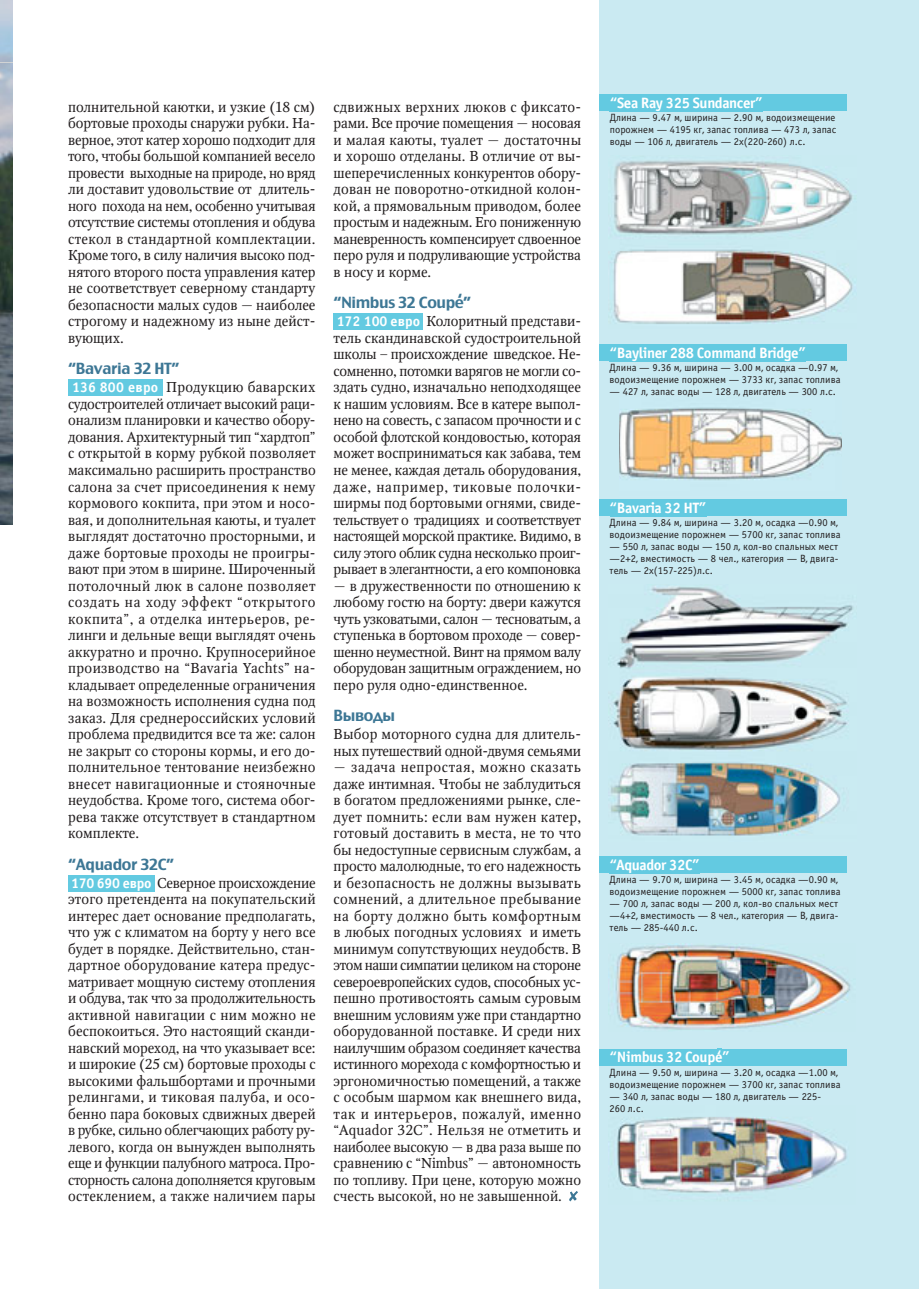
<style>
.page{position:relative;width:919px;height:1289px;background:#fff}
.page>*{position:absolute;margin:0;border:0;box-sizing:border-box;transform-origin:0 0}
.t1{font:700 15px "Officina Sans C";letter-spacing:-.025em;color:#fff}
.t2{font:15px "Rostislav";letter-spacing:-.025em;color:#3d7795}
.t3{font:14.25px/16.5px "Octava C";color:#231f20;text-align:justify}
.t4{font:10.5px/12px "Officina Sans C";color:#231f20}
.s1{font-family:"Officina Sans C";font-weight:700;color:#fff}
</style>
<div class="page">
<img style="left:0;top:0;width:13px;height:524px">
<div style="left:599px;top:0;width:319px;height:1288px;background:#caeaf2"></div>
<div style="left:68px;top:380px;width:94px;height:16px;background:#63cae1"></div>
<div style="left:68px;top:875px;width:86px;height:16px;background:#63cae1"></div>
<div style="left:333px;top:314px;width:90px;height:16px;background:#63cae1"></div>
<svg style="left:569px;top:1191px;width:9px;height:10px"></svg>
<img style="left:611px;top:160px;width:242px;height:164px">
<img style="left:610px;top:586px;width:243px;height:250px">
<img style="left:615px;top:945px;width:236px;height:85px">
<img style="left:619px;top:407px;width:222px;height:73px">
<img style="left:617px;top:1117px;width:230px;height:76px">
<div style="left:599px;top:1048px;width:247px;height:17px;background:#63cae1"></div>
<div style="left:609px;top:1049px;width:108px;height:17px;background:#63cae1"></div>
<div style="left:722px;top:1049px;width:7px;height:17px;background:#63cae1"></div>
<div style="left:599px;top:344px;width:247px;height:17px;background:#63cae1"></div>
<div style="left:609px;top:500px;width:97px;height:16px;background:#63cae1"></div>
<div style="left:599px;top:499px;width:247px;height:16px;background:#63cae1"></div>
<div style="left:609px;top:856px;width:91px;height:17px;background:#63cae1"></div>
<div style="left:599px;top:856px;width:247px;height:16px;background:#63cae1"></div>
<div style="left:599px;top:94px;width:247px;height:17px;background:#63cae1"></div>
<svg style="left:0;top:62px;width:13px;height:1px"></svg>
<p class="t3" style="left:68px;top:100px;width:249px">полнительной каютки, и узкие (18 см) бортовые проходы снаружи рубки. На&shy;верное, этот катер хорошо подходит для того, чтобы большой компанией весело провести выходные на природе, но вряд ли доставит удовольствие от длитель&shy;ного похода на нем, особенно учитывая отсутствие системы отопления и обдува стекол в стандартной комплектации.<br>Кроме того, в силу наличия высоко под&shy;нятого второго поста управления катер не соответствует северному стандарту безопасности малых судов — наиболее строгому и надежному из ныне дейст&shy;вующих.</p>
<p class="t2" style="left:68px;top:364px;width:113px">“Bavaria 32 HT”</p>
<p class="t3" style="left:68px;top:381px;width:249px"><span class="s1">136 800 евро</span> Продукцию баварских судостроителей отличает высокий раци&shy;онализм планировки и качество обору&shy;дования. Архитектурный тип “хардтоп” с открытой в корму рубкой позволяет максимально расширить пространство салона за счет присоединения к нему кормового кокпита, при этом и носо&shy;вая, и дополнительная каюты, и туалет выглядят достаточно просторными, и даже бортовые проходы не проигры&shy;вают при этом в ширине. Широченный потолочный люк в салоне позволяет создать на ходу эффект “открытого кокпита”, а отделка интерьеров, ре&shy;линги и дельные вещи выглядят очень аккуратно и проч но. Крупносерийное производство на “Bavaria Yachts” на&shy;кладывает определенные ограничения на возможность исполнения судна под заказ. Для среднероссийских условий проблема предвидится все та же: салон не закрыт со стороны кормы, и его до&shy;полнительное тентование неизбежно внесет навигационные и стояночные неудобства. Кроме того, система обог&shy;рева также отсутствует в стандартном комплекте.</p>
<p class="t2" style="left:68px;top:859px;width:108px">“Aquador 32C”</p>
<p class="t3" style="left:68px;top:876px;width:249px"><span class="s1">170 690 евро</span> Северное происхождение этого претендента на покупательский интерес дает основание предполагать, что уж с климатом на борту у него все будет в порядке. Действительно, стан&shy;дартное оборудование катера предус&shy;матривает мощную систему отопления и обдува, так что за продолжительность активной навигации с ним можно не беспокоиться. Это настоящий сканди&shy;навский мореход, на что указывает все: и широкие (25 см) бортовые проходы с высокими фальшбортами и прочными релингами, и тиковая палуба, и осо&shy;бенно пара боковых сдвижных дверей в рубке, сильно облегчающих работу ру&shy;левого, когда он вынужден выполнять еще и функции палубного матроса. Про&shy;сторность салона дополняется круговым остеклением, а также наличием пары</p>
<p class="t3" style="left:333px;top:100px;width:249px">сдвижных верхних люков с фиксато&shy;рами. Все прочие помещения — носовая и малая каюты, туалет — достаточны и хорошо отделаны. В отличие от вы&shy;шеперечисленных конкурентов обору&shy;дован не поворотно-откидной колон&shy;кой, а прямовальным приводом, более простым и надежным. Его пониженную маневренность компенсирует сдвоенное перо руля и подруливающие устройства в носу и корме.</p>
<p class="t2" style="left:333px;top:298px;width:139px">“Nimbus 32 Coupe‘”</p>
<p class="t3" style="left:333px;top:315px;width:249px"><span class="s1">172 100 евро</span> Колоритный представи&shy;тель скандинавской судостроительной школы – происхождение шведское. Не&shy;сомненно, потомки варягов не могли со&shy;здать судно, изначально неподходящее к нашим условиям. Все в катере выпол&shy;нено на совесть, с запасом прочности и с особой флотской кондовостью, которая может восприниматься как забава, тем не менее, каждая деталь оборудования, даже, например, тиковые полочки&shy;ширмы под бортовыми огнями, свиде&shy;тельствует о традициях и соответствует настоящей морской практике. Видимо, в силу этого облик судна несколько проиг&shy;рывает в элегантности, а его компоновка</p>
<p class="t3" style="left:333px;top:579px;width:249px">— в дружественности по отношению к любому гостю на борту: двери кажутся чуть узковатыми, салон — тесноватым, а ступенька в бортовом проходе — совер&shy;шенно неуместной. Винт на прямом валу оборудован защитным ограждением, но перо руля одно-единственное.</p>
<p class="t2" style="left:333px;top:710px;width:63px">Выводы</p>
<p class="t3" style="left:333px;top:727px;width:249px">Выбор моторного судна для длитель&shy;ных путешествий одной-двумя семьями</p>
<p class="t3" style="left:333px;top:760px;width:249px">— задача непростая, можно сказать даже интимная. Чтобы не заблудиться в богатом предложениями рынке, сле&shy;дует помнить: если вам нужен катер, готовый доставить в места, не то что бы недоступные сервисным службам, а просто малолюдные, то его надежность и безопасность не должны вызывать сомнений, а длительное пребывание на борту должно быть комфортным в любых погодных условиях и иметь минимум сопутствующих неудобств. В этом наши симпатии целиком на стороне североевропейских судов, способных ус&shy;пешно противостоять самым суровым внешним условиям уже при стандартно оборудованной поставке. И среди них наилучшим образом соединяет качества истинного морехода с комфортностью и эргономичностью помещений, а также с особым шармом как внешнего вида, так и интерьеров, пожалуй, именно “Aquador 32C”. Нельзя не отметить и наиболее высокую — в два раза выше по сравнению с “Nimbus” — автономность по топливу. При цене, которую можно счесть высокой, но не завышенной.</p>
<p class="t1" style="left:609px;top:97px;width:154px">“Sea Ray 325 Sundancer”</p>
<p class="t4" style="left:609px;top:113px;width:228px;text-align:justify">Длина — 9.47 м, ширина — 2.90 м, водоизмещение порожнем — 4195 кг, запас топлива — 473 л, запас воды — 106 л, двигатель — 2х(220-260) л.с.</p>
<p class="t1" style="left:609px;top:347px;width:198px">“Bayliner 288 Command Bridge”</p>
<p class="t4" style="left:609px;top:363px;width:232px">Длина — 9.36 м, ширина — 3.00 м, осадка —0.97 м, водоизмещение порожнем — 3733 кг, запас топлива</p>
<p class="t4" style="left:609px;top:387px;width:228px">— 427 л, запас воды — 128 л, двигатель — 300 л.с.</p>
<p class="t1" style="left:609px;top:502px;width:98px">“Bavaria 32 HT”</p>
<p class="t4" style="left:609px;top:517px;width:232px">Длина — 9.84 м, ширина — 3.20 м, осадка —0.90 м, водоизмещение порожнем — 5700 кг, запас топлива</p>
<p class="t4" style="left:609px;top:541px;width:230px;text-align:justify">— 550 л, запас воды — 150 л, кол-во спальных мест —2+2, вместимость — 8 чел., категория — B, двига&shy;тель — 2х(157-225)л.с.</p>
<p class="t1" style="left:609px;top:859px;width:92px">“Aquador 32C”</p>
<p class="t4" style="left:609px;top:874px;width:232px">Длина — 9.70 м, ширина — 3.45 м, осадка —0.90 м, водоизмещение порожнем — 5000 кг, запас топлива</p>
<p class="t4" style="left:609px;top:898px;width:230px;text-align:justify">— 700 л, запас воды — 200 л, кол-во спальных мест —4+2, вместимость — 8 чел., категория — B, двига&shy;тель — 285-440 л.с.</p>
<p class="t1" style="left:609px;top:1052px;width:122px">“Nimbus 32 Coupe‘”</p>
<p class="t4" style="left:609px;top:1067px;width:232px">Длина — 9.50 м, ширина — 3.20 м, осадка —1.00 м, водоизмещение порожнем — 3700 кг, запас топлива</p>
<p class="t4" style="left:609px;top:1091px;width:213px">— 340 л, запас воды — 180 л, двигатель — 225-<br>260 л.с.</p>
</div>
